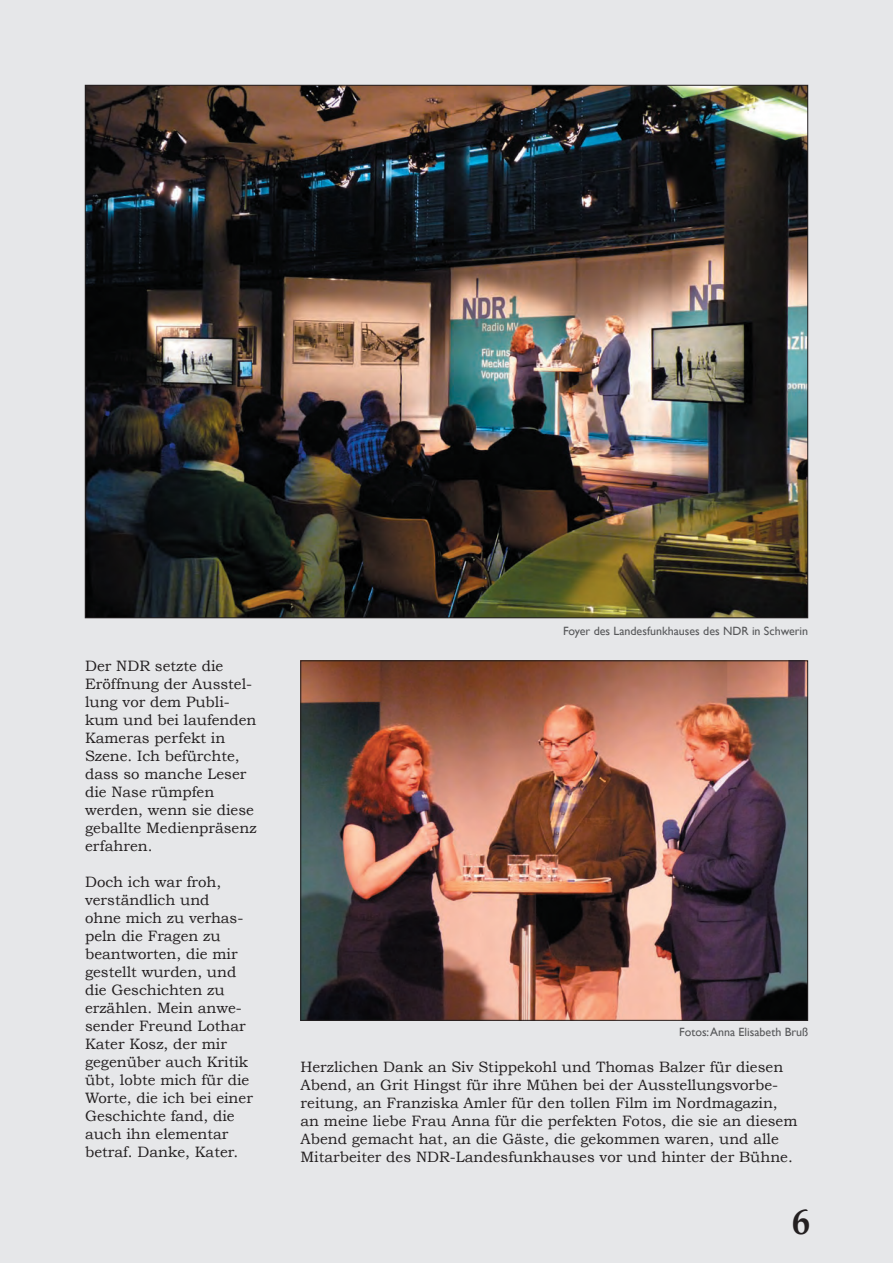
<style>
.page{position:relative;width:893px;height:1263px;background:#e6e7e9}
.page>*{position:absolute;margin:0;border:0;box-sizing:border-box;transform-origin:0 0}
.t1{font:700 36px "Book Antiqua";color:#231f20}
.t2{font:15px/18px "Bookman Old Style";color:#231f20}
.t3{font:12px "Gill Sans";color:#57585a}
</style>
<div class="page">
<img style="left:87px;top:87px;width:719px;height:529px">
<img style="left:302px;top:662px;width:504px;height:356px">
<p class="t2" style="left:85px;top:657px;width:173px">Der NDR setzte die<br>Eröffnung der Ausstel&shy;lung vor dem Publi&shy;kum und bei laufenden<br>Kameras perfekt in<br>Szene. Ich befürchte, dass so manche Leser die Nase rümpfen werden, wenn sie diese geballte Medienpräsenz erfahren.</p>
<p class="t2" style="left:85px;top:873px;width:169px">Doch ich war froh, verständlich und<br>ohne mich zu verhas&shy;peln die Fragen zu beantworten, die mir gestellt wurden, und die Geschichten zu erzählen. Mein anwe&shy;sender Freund Lothar<br>Kater Kosz, der mir gegenüber auch Kritik übt, lobte mich für die<br>Worte, die ich bei einer<br>Geschichte fand, die auch ihn elementar betraf. Danke, Kater.</p>
<p class="t3" style="left:563px;top:624px;width:247px">Foyer des Landesfunkhauses des NDR in Schwerin</p>
<p class="t3" style="left:679px;top:1025px;width:130px">Fotos: Anna Elisabeth Bruß</p>
<p class="t2" style="left:300px;top:1058px;width:499px">Herzlichen Dank an Siv Stippekohl und Thomas Balzer für diesen Abend, an Grit Hingst für ihre Mühen bei der Ausstellungsvorbe&shy;reitung, an Franziska Amler für den tollen Film im Nordmagazin, an meine liebe Frau Anna für die perfekten Fotos, die sie an diesem Abend gemacht hat, an die Gäste, die gekommen waren, und alle Mitarbeiter des NDR-Landesfunkhauses vor und hinter der Bühne.</p>
<h1 class="t1" style="left:792px;top:1200px;width:20px">6</h1>
</div>
